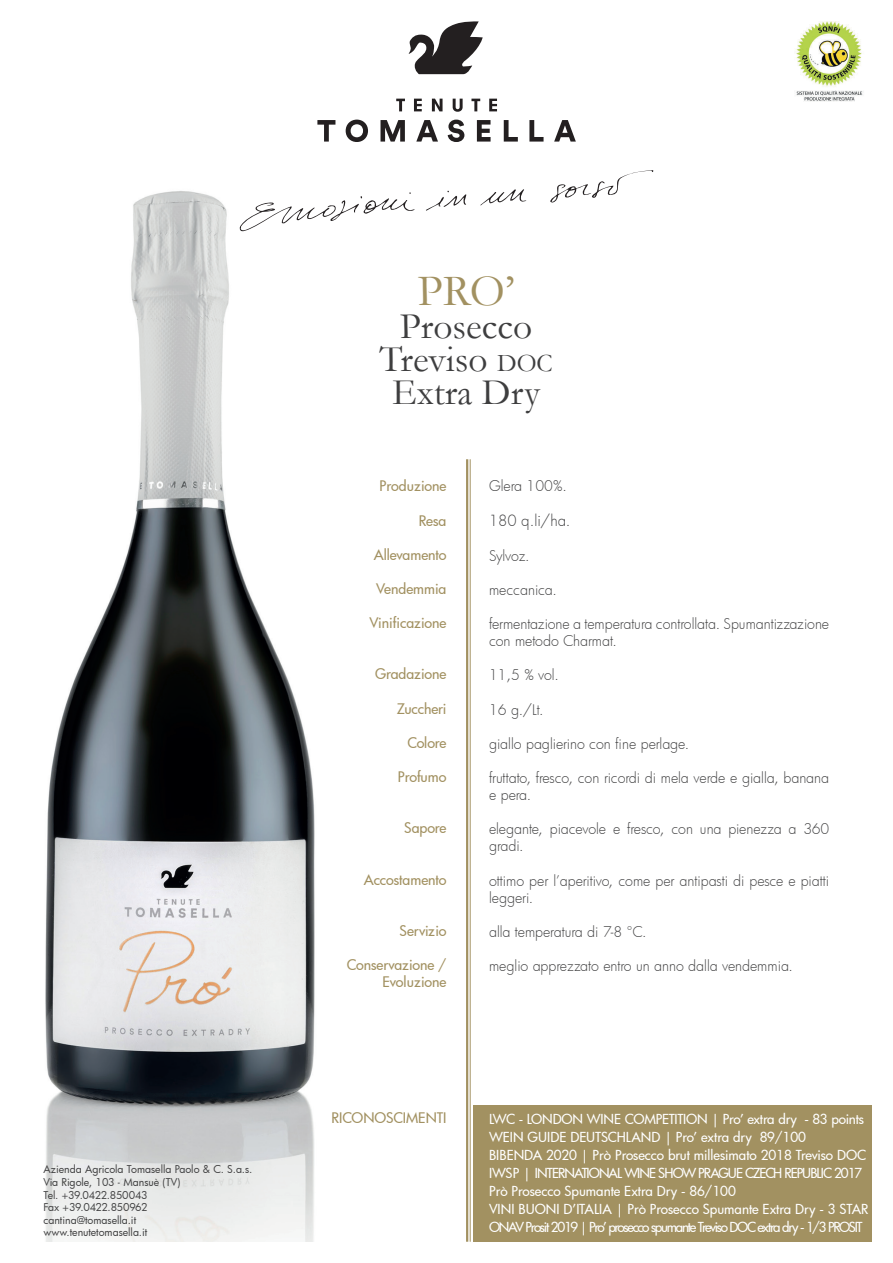
<style>
.page{position:relative;width:893px;height:1263px;background:#fff}
.page>*{position:absolute;margin:0;border:0;box-sizing:border-box;transform-origin:0 0}
.t1{font:45px "Garamond";color:#a29161}
.t2{font:37.5px/33px "Garamond";color:#3e3e3f;text-align:center}
.t3{font:300 15px "Futura";letter-spacing:-.005em;color:#3e3e3f}
.t4{font:300 14.25px/17.1px "Futura";letter-spacing:-.005em;color:#3e3e3f}
.t5{font:500 14.25px/17.1px "Futura";letter-spacing:-.005em;color:#a29161;text-align:right}
.t6{font:500 13.5px/18px "Futura";letter-spacing:-.01em;color:#fff}
.t7{font:10.5px/12.6px "Futura";letter-spacing:-.005em;color:#3e3e3f}
.s1{font-size:25.5px}
</style>
<div class="page">
<img style="left:45px;top:191px;width:270px;height:1051px">
<hr style="left:466px;top:459px;width:2px;height:783px;background:#a29161">
<hr style="left:470px;top:459px;width:1px;height:783px;background:#a29161">
<img style="left:796px;top:21px;width:67px;height:81px">
<div style="left:473px;top:1106px;width:399px;height:136px;background:#a29161"></div>
<svg style="left:239px;top:170px;width:414px;height:62px"></svg>
<svg style="left:317px;top:120px;width:18px;height:22px"></svg>
<svg style="left:346px;top:120px;width:22px;height:22px"></svg>
<svg style="left:380px;top:120px;width:25px;height:22px"></svg>
<svg style="left:416px;top:120px;width:22px;height:22px"></svg>
<svg style="left:448px;top:120px;width:16px;height:22px"></svg>
<svg style="left:477px;top:120px;width:14px;height:22px"></svg>
<svg style="left:504px;top:120px;width:14px;height:22px"></svg>
<svg style="left:529px;top:120px;width:15px;height:22px"></svg>
<svg style="left:554px;top:120px;width:22px;height:22px"></svg>
<svg style="left:396px;top:99px;width:9px;height:12px"></svg>
<svg style="left:414px;top:99px;width:8px;height:12px"></svg>
<svg style="left:432px;top:99px;width:11px;height:12px"></svg>
<svg style="left:453px;top:99px;width:10px;height:13px"></svg>
<svg style="left:471px;top:99px;width:9px;height:12px"></svg>
<svg style="left:489px;top:99px;width:8px;height:12px"></svg>
<svg style="left:408px;top:21px;width:75px;height:53px"></svg>
<p class="t7" style="left:43px;top:1163px;width:211px">Azienda Agricola Tomasella Paolo &amp; C. S.a.s.<br>Via Rigole, 103 - Mansuè (TV)<br>Tel. +39.0422.850043<br>Fax +39.0422.850962<br>cantina@tomasella.it<br>www.tenutetomasella.it</p>
<h1 class="t1" style="left:417px;top:261px;width:99px">PRO’</h1>
<h2 class="t2" style="left:379px;top:309px;width:175px">Prosecco<br>Treviso <span class="s1">DOC<br></span>Extra Dry</h2>
<p class="t5" style="left:380px;top:477px;width:68px">Produzione</p>
<p class="t5" style="left:419px;top:511px;width:29px">Resa</p>
<p class="t5" style="left:374px;top:546px;width:74px">Allevamento</p>
<p class="t5" style="left:376px;top:580px;width:72px">Vendemmia</p>
<p class="t5" style="left:369px;top:614px;width:79px">Vinificazione</p>
<p class="t5" style="left:375px;top:665px;width:73px">Gradazione</p>
<p class="t5" style="left:397px;top:700px;width:51px">Zuccheri</p>
<p class="t5" style="left:407px;top:734px;width:41px">Colore</p>
<p class="t5" style="left:398px;top:768px;width:50px">Profumo</p>
<p class="t5" style="left:404px;top:819px;width:44px">Sapore</p>
<p class="t5" style="left:364px;top:871px;width:84px">Accostamento</p>
<p class="t5" style="left:399px;top:922px;width:49px">Servizio</p>
<p class="t5" style="left:347px;top:956px;width:101px">Conservazione /<br>Evoluzione</p>
<p class="t4" style="left:489px;top:477px;width:79px">Glera 100%.</p>
<p class="t3" style="left:489px;top:511px;width:83px">180 q.li/ha.</p>
<p class="t4" style="left:489px;top:547px;width:42px">Sylvoz.</p>
<p class="t4" style="left:489px;top:581px;width:69px">meccanica.</p>
<p class="t4" style="left:489px;top:615px;width:342px">fermentazione a temperatura controllata. Spumantizzazione con metodo Charmat.</p>
<p class="t4" style="left:489px;top:666px;width:71px">11,5 % vol.</p>
<p class="t4" style="left:489px;top:700px;width:56px">16 g./Lt.</p>
<p class="t4" style="left:489px;top:735px;width:202px">giallo paglierino con fine perlage.</p>
<p class="t4" style="left:489px;top:769px;width:342px">fruttato, fresco, con ricordi di mela verde e gialla, banana e pera.</p>
<p class="t4" style="left:489px;top:820px;width:342px">elegante, piacevole e fresco, con una pienezza a 360 gradi.</p>
<p class="t4" style="left:489px;top:871px;width:342px">ottimo per l’aperitivo, come per antipasti di pesce e piatti leggeri.</p>
<p class="t4" style="left:489px;top:923px;width:159px">alla temperatura di 7-8 °C.</p>
<p class="t4" style="left:489px;top:957px;width:305px">meglio apprezzato entro un anno dalla vendemmia.</p>
<p class="t5" style="left:331px;top:1109px;width:117px">RICONOSCIMENTI</p>
<p class="t6" style="left:489px;top:1109px;width:381px">LWC - LONDON WINE COMPETITION | Pro’ extra dry - 83 points WEIN GUIDE DEUTSCHLAND | Pro’ extra dry 89/100<br>BIBENDA 2020 | Prò Prosecco brut millesimato 2018 Treviso DOC IWSP | INTERNATIONAL WINE SHOW PRAGUE CZECH REPUBLIC 2017<br>Prò Prosecco Spumante Extra Dry - 86/100<br>VINI BUONI D’ITALIA | Prò Prosecco Spumante Extra Dry - 3 STAR ONAV Prosit 2019 | Pro’ prosecco spumante Treviso DOC extra dry - 1/3 PROSIT</p>
</div>
